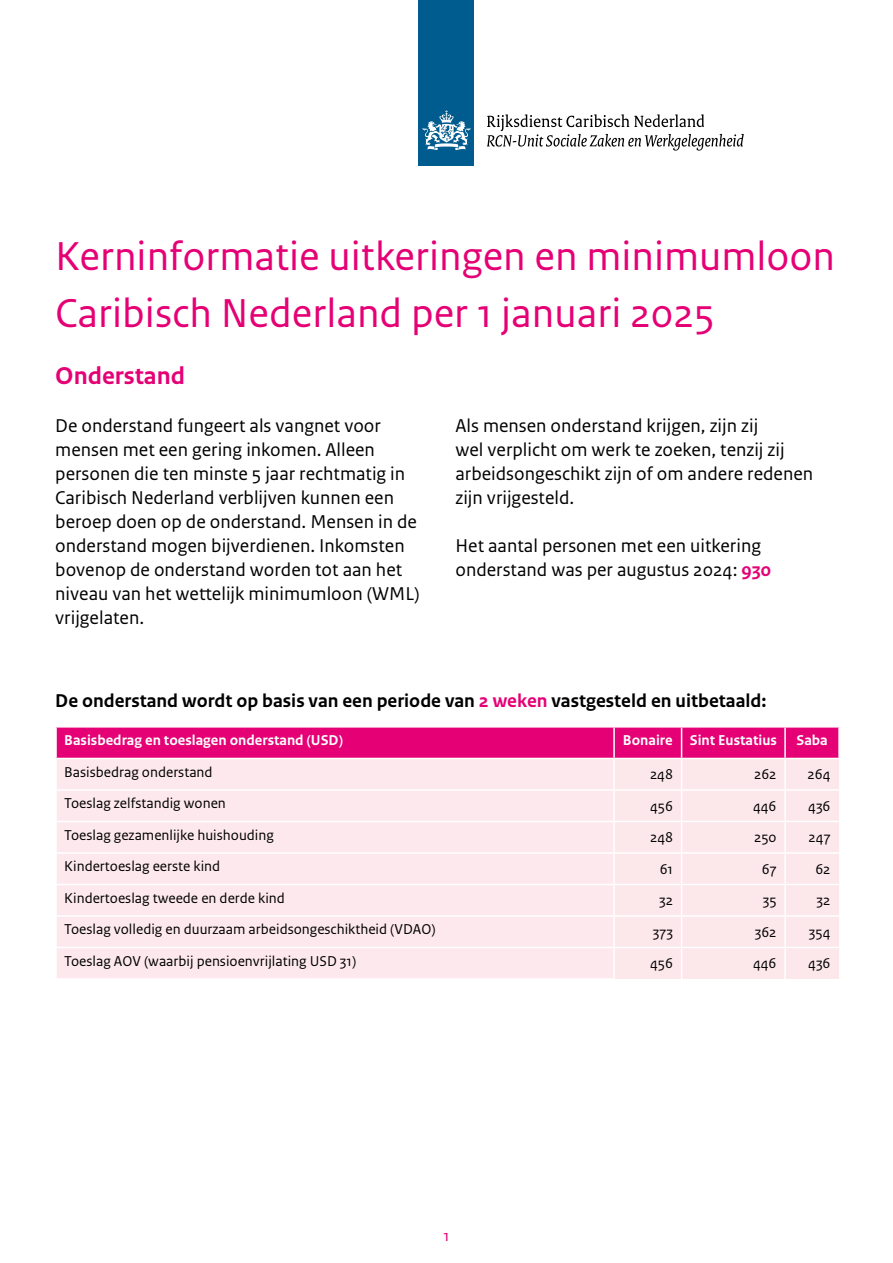
<style>
.page{position:relative;width:893px;height:1263px;background:#fff}
.page>*{position:absolute;margin:0;border:0;box-sizing:border-box;transform-origin:0 0}
.t1{font:42.45px/57px "Rijksoverheid Sans Text";color:#e50075}
.t2{font:700 25.5px "Rijksoverheid Sans Text";color:#e50075}
.t3{font:19.5px/24px "Rijksoverheid Sans Text";color:#000}
.t4{font:700 19.5px "Rijksoverheid Sans Text";color:#000}
.t5{font:16.5px "Rijksoverheid Sans Text";color:#e50075}
.t6{font:15px "Rijksoverheid Sans Text";color:#000}
.t7{font:700 15px "Rijksoverheid Sans Text";color:#fff}
.s1{font-weight:700;color:#e50075}
.s2{color:#e50075}
</style>
<div class="page">
<div style="left:419px;top:0;width:55px;height:166px;background:#005b8e"></div>
<svg style="left:423px;top:110px;width:47px;height:40px"></svg>
<svg style="left:487px;top:114px;width:257px;height:37px"></svg>
<div style="left:57px;top:728px;width:781px;height:30px;background:#e50075"></div>
<div style="left:57px;top:759px;width:556px;height:219px;background:#fde9ed"></div>
<div style="left:615px;top:759px;width:224px;height:220px;background:#fce7eb"></div>
<hr style="left:613px;top:727px;width:2px;height:31px;background:#fff">
<hr style="left:681px;top:727px;width:1px;height:31px;background:#fff">
<hr style="left:784px;top:727px;width:2px;height:31px;background:#fff">
<hr style="left:55px;top:789px;width:558px;height:2px;background:#fff">
<hr style="left:55px;top:821px;width:558px;height:1px;background:#fff">
<hr style="left:55px;top:852px;width:558px;height:2px;background:#fff">
<hr style="left:55px;top:884px;width:558px;height:1px;background:#fff">
<hr style="left:55px;top:915px;width:558px;height:2px;background:#fff">
<hr style="left:55px;top:947px;width:558px;height:1px;background:#fff">
<hr style="left:681px;top:759px;width:1px;height:30px;background:#fff">
<hr style="left:784px;top:759px;width:2px;height:30px;background:#fff">
<hr style="left:613px;top:789px;width:69px;height:2px;background:#fff">
<hr style="left:682px;top:789px;width:103px;height:2px;background:#fff">
<hr style="left:681px;top:791px;width:1px;height:30px;background:#fff">
<hr style="left:785px;top:789px;width:54px;height:2px;background:#fff">
<hr style="left:784px;top:791px;width:2px;height:30px;background:#fff">
<hr style="left:613px;top:821px;width:69px;height:1px;background:#fff">
<hr style="left:682px;top:821px;width:103px;height:1px;background:#fff">
<hr style="left:681px;top:822px;width:1px;height:30px;background:#fff">
<hr style="left:785px;top:821px;width:54px;height:1px;background:#fff">
<hr style="left:784px;top:822px;width:2px;height:30px;background:#fff">
<hr style="left:613px;top:852px;width:69px;height:2px;background:#fff">
<hr style="left:682px;top:852px;width:103px;height:2px;background:#fff">
<hr style="left:681px;top:854px;width:1px;height:30px;background:#fff">
<hr style="left:785px;top:852px;width:54px;height:2px;background:#fff">
<hr style="left:784px;top:854px;width:2px;height:30px;background:#fff">
<hr style="left:613px;top:884px;width:69px;height:1px;background:#fff">
<hr style="left:682px;top:884px;width:103px;height:1px;background:#fff">
<hr style="left:681px;top:885px;width:1px;height:30px;background:#fff">
<hr style="left:785px;top:884px;width:54px;height:1px;background:#fff">
<hr style="left:784px;top:885px;width:2px;height:30px;background:#fff">
<hr style="left:613px;top:915px;width:69px;height:2px;background:#fff">
<hr style="left:682px;top:915px;width:103px;height:2px;background:#fff">
<hr style="left:681px;top:917px;width:1px;height:30px;background:#fff">
<hr style="left:785px;top:915px;width:54px;height:2px;background:#fff">
<hr style="left:784px;top:917px;width:2px;height:30px;background:#fff">
<hr style="left:613px;top:947px;width:69px;height:1px;background:#fff">
<hr style="left:682px;top:947px;width:103px;height:1px;background:#fff">
<hr style="left:681px;top:948px;width:1px;height:31px;background:#fff">
<hr style="left:785px;top:947px;width:54px;height:1px;background:#fff">
<hr style="left:784px;top:948px;width:2px;height:31px;background:#fff">
<h1 class="t1" style="left:55px;top:228px;width:781px">Kerninformatie uitkeringen en minimumloon<br>Caribisch Nederland per 1 januari 2025</h1>
<h2 class="t2" style="left:55px;top:361px;width:131px">Onderstand</h2>
<p class="t3" style="left:55px;top:414px;width:366px">De onderstand fungeert als vangnet voor mensen met een gering inkomen. Alleen personen die ten minste 5 jaar rechtmatig in Caribisch Nederland verblijven kunnen een beroep doen op de onderstand. Mensen in de onderstand mogen bijverdienen. Inkomsten bovenop de onderstand worden tot aan het niveau van het wettelijk minimumloon (WML) vrijgelaten.</p>
<p class="t3" style="left:455px;top:414px;width:359px">Als mensen onderstand krijgen, zijn zij<br>wel verplicht om werk te zoeken, tenzij zij arbeidsongeschikt zijn of om andere redenen zijn vrijgesteld.</p>
<p class="t3" style="left:455px;top:534px;width:317px">Het aantal personen met een uitkering onderstand was per augustus 2024: <span class="s1">930</span></p>
<p class="t4" style="left:55px;top:689px;width:713px">De onderstand wordt op basis van een periode van <span class="s2">2 weken</span> vastgesteld en uitbetaald:</p>
<p class="t7" style="left:64px;top:732px;width:280px">Basisbedrag en toeslagen onderstand (USD)</p>
<p class="t7" style="left:623px;top:732px;width:155px">Bonaire Sint Eustatius</p>
<p class="t7" style="left:796px;top:732px;width:33px">Saba</p>
<p class="t6" style="left:64px;top:763px;width:150px">Basisbedrag onderstand</p>
<p class="t6" style="left:650px;top:766px;width:25px">248</p>
<p class="t6" style="left:754px;top:766px;width:24px">262</p>
<p class="t6" style="left:807px;top:766px;width:25px">264</p>
<p class="t6" style="left:64px;top:795px;width:163px">Toeslag zelfstandig wonen</p>
<p class="t6" style="left:650px;top:797px;width:25px">456</p>
<p class="t6" style="left:753px;top:797px;width:25px">446</p>
<p class="t6" style="left:808px;top:797px;width:24px">436</p>
<p class="t6" style="left:64px;top:826px;width:211px">Toeslag gezamenlijke huishouding</p>
<p class="t6" style="left:650px;top:829px;width:25px">248</p>
<p class="t6" style="left:754px;top:829px;width:24px">250</p>
<p class="t6" style="left:809px;top:829px;width:24px">247</p>
<p class="t6" style="left:64px;top:858px;width:157px">Kindertoeslag eerste kind</p>
<p class="t6" style="left:660px;top:860px;width:15px">61</p>
<p class="t6" style="left:762px;top:860px;width:16px">67</p>
<p class="t6" style="left:815px;top:860px;width:17px">62</p>
<p class="t6" style="left:64px;top:889px;width:222px">Kindertoeslag tweede en derde kind</p>
<p class="t6" style="left:659px;top:892px;width:15px">32</p>
<p class="t6" style="left:763px;top:892px;width:15px">35</p>
<p class="t6" style="left:817px;top:892px;width:15px">32</p>
<p class="t6" style="left:64px;top:921px;width:373px">Toeslag volledig en duurzaam arbeidsongeschiktheid (VDAO)</p>
<p class="t6" style="left:653px;top:923px;width:22px">373</p>
<p class="t6" style="left:755px;top:923px;width:23px">362</p>
<p class="t6" style="left:809px;top:923px;width:23px">354</p>
<p class="t6" style="left:64px;top:952px;width:293px">Toeslag AOV (waarbij pensioenvrijlating USD 31)</p>
<p class="t6" style="left:650px;top:955px;width:25px">456</p>
<p class="t6" style="left:753px;top:955px;width:25px">446</p>
<p class="t6" style="left:808px;top:955px;width:24px">436</p>
<p class="t5" style="left:443px;top:1226px;width:7px">1</p>
</div>
